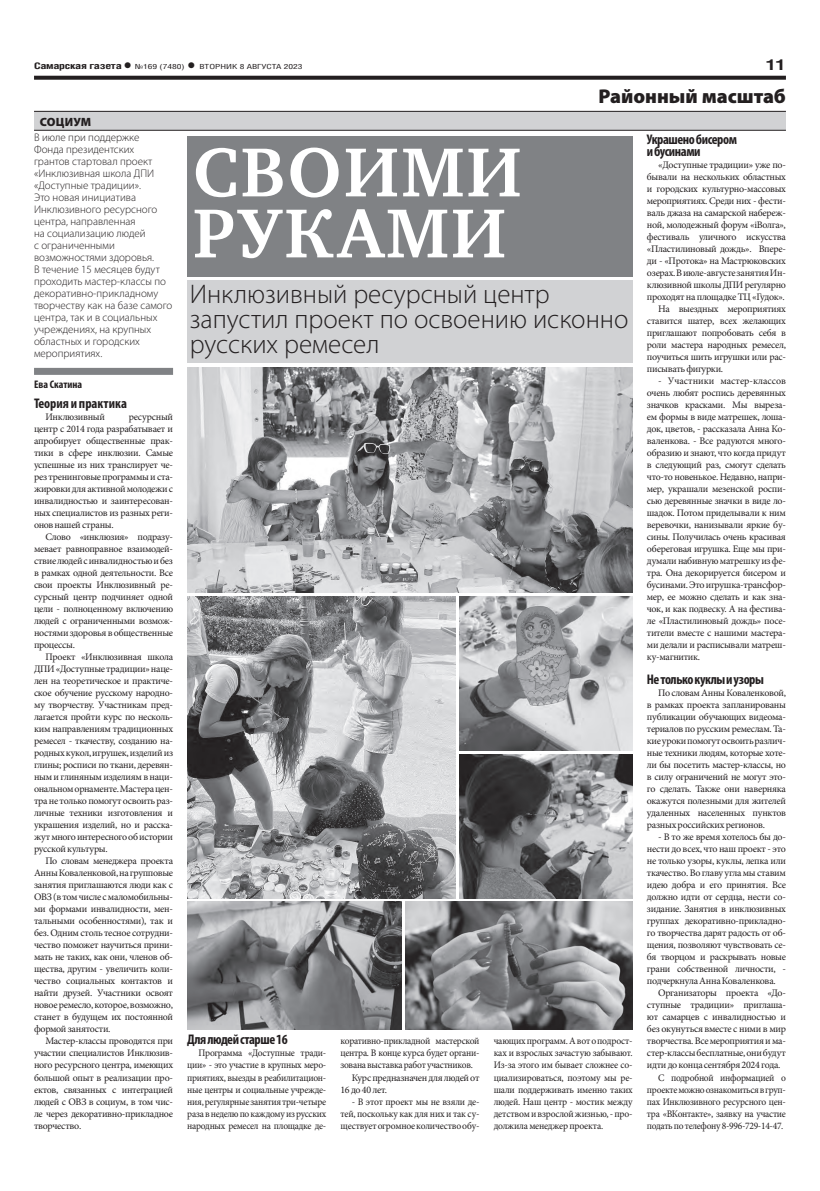
<style>
.page{position:relative;width:820px;height:1191px;background:#fff}
.page>*{position:absolute;margin:0;border:0;box-sizing:border-box;transform-origin:0 0}
.ЗАГОЛОВОК{font:700 71px/61px "Charter C";letter-spacing:.03em;color:#fff}
.ПОДЗАГОЛОВОК{font:300 27px/25px "Myriad Pro";color:#231f20}
.рубрика{font:900 20px "Myriad Pro";color:#231f20}
.t1{font:700 15px "Helios Cond";color:#231f20;scale:1.4 1}
.ЗАГ_в_ТЕКСТЕ{font:700 condensed 14px/12px "Myriad Pro";letter-spacing:-.03em;color:#231f20}
.ЗАГ_в_ТЕКСТЕ-2{font:700 condensed 14px "Myriad Pro";color:#231f20}
.РУБРИКА{font:900 12px "Myriad Pro";letter-spacing:.015em;color:#231f20}
.ПОДЗАГОЛОВОК-2{font:300 11px/12px "Myriad Pro";color:#231f20}
.АВТОР_чб{font:700 condensed 11px "Myriad Pro";color:#231f20}
.ОСНОВНОЙ{font:10px/12px "Minion Pro";letter-spacing:-.03em;color:#231f20;text-align:justify}
.ОСНОВНОЙ-2{font:10px/12px "Minion Pro";letter-spacing:-.03em;color:#231f20;text-align:justify;scale:.95 1}
.ОСНОВНОЙ-3{font:10px/12px "Minion Pro";letter-spacing:-.03em;color:#231f20;text-align:justify;scale:.96 1}
.t2{font:700 9px "Helios Cond";letter-spacing:-.02em;color:#231f20;scale:1.4 1}
.t3{font:7px "Helios Cond";color:#231f20;scale:1.4 1}
.s1{font-size:16px}
.s2{font-weight:700;font-size:16px}
</style>
<div class="page">
<svg style="left:34px;top:76px;width:751px;height:4px;background:#322f2f"></svg>
<div style="left:34px;top:112px;width:751px;height:18px;background:#d1d2d4"></div>
<hr style="left:34px;top:111px;width:751px;height:1px;background:#231f20">
<hr style="left:34px;top:130px;width:751px;height:1px;background:#231f20">
<div style="left:187px;top:280px;width:445px;height:83px;background:#d1d2d4"></div>
<div style="left:187px;top:136px;width:445px;height:140px;background:#808285"></div>
<img style="left:405px;top:901px;width:227px;height:128px">
<img style="left:459px;top:596px;width:173px;height:154px">
<img style="left:188px;top:901px;width:213px;height:128px">
<img style="left:187px;top:596px;width:268px;height:302px">
<img style="left:187px;top:368px;width:445px;height:224px">
<img style="left:459px;top:754px;width:173px;height:144px">
<div style="left:34px;top:368px;width:139px;height:7px;background:#808285"></div>
<p class="t2" style="left:34px;top:61px;width:71px">Самарская газета<span class="s1">•</span></p>
<p class="t3" style="left:135px;top:63px;width:121px">№169 (7480) <span class="s2">•</span> ВТОРНИК 8 АВГУСТА 2023</p>
<p class="t1" style="left:765px;top:55px;width:16px">11</p>
<p class="рубрика" style="left:598px;top:85px;width:189px">Районный масштаб</p>
<p class="РУБРИКА" style="left:40px;top:115px;width:53px">СОЦИУМ</p>
<p class="ПОДЗАГОЛОВОК-2" style="left:34px;top:131px;width:140px">В июле при поддержке<br>Фонда президентских грантов стартовал проект «Инклюзивная школа ДПИ «Доступные традиции».<br>Это новая инициатива<br>Инклюзивного ресурсного центра, направленная<br>на социализацию людей<br>с ограниченными возможностями здоровья.<br>В течение 15 месяцев будут проходить мастер-классы по декоративно-прикладному творчеству как на базе самого центра, так и в социальных учреждениях, на крупных областных и городских мероприятиях.</p>
<p class="АВТОР_чб" style="left:34px;top:378px;width:50px">Ева Скатина</p>
<p class="ЗАГ_в_ТЕКСТЕ-2" style="left:34px;top:395px;width:94px">Теория и практика</p>
<p class="ОСНОВНОЙ" style="left:45px;top:411px;width:61px">Инклюзивный</p>
<p class="ЗАГОЛОВОК" style="left:193px;top:143px;width:330px">СВОИМИ<br>РУКАМИ</p>
<p class="ПОДЗАГОЛОВОК" style="left:190px;top:281px;width:440px">Инклюзивный ресурсный центр запустил проект по освоению исконно русских ремесел</p>
<p class="ОСНОВНОЙ" style="left:34px;top:411px;width:140px;text-indent:95px">ресурсный центр с 2014 года разрабатывает и апробирует общественные прак&shy;тики в сфере инклюзии. Самые успешные из них транслирует че&shy;рез тренинговые программы и ста&shy;жировки для активной молодежи с инвалидностью и заинтересован&shy;ных специалистов из разных реги&shy;онов нашей страны.</p>
<p class="ОСНОВНОЙ" style="left:34px;top:531px;width:140px;text-indent:11px">Слово «инклюзия» подразу&shy;мевает равноправное взаимодей&shy;ствие людей с инвалидностью и без в рамках одной деятельности. Все свои проекты Инклюзивный ре&shy;сурсный центр подчиняет одной цели - полноценному включению людей с ограниченными возмож&shy;ностями здоровья в общественные процессы.</p>
<p class="ОСНОВНОЙ" style="left:34px;top:651px;width:140px;text-indent:11px">Проект «Инклюзивная школа ДПИ «Доступные традиции» наце&shy;лен на теоретическое и практиче&shy;ское обучение русскому народно&shy;му творчеству. Участникам пред&shy;лагается пройти курс по несколь&shy;ким направлениям традиционных ремесел - ткачеству, созданию на&shy;родных кукол, игрушек, изделий из глины; росписи по ткани, деревян&shy;ным и глиняным изделиям в наци&shy;ональном орнаменте. Мастера цен&shy;тра не только помогут освоить раз&shy;личные техники изготовления и украшения изделий, но и расска&shy;жут много интересного об истории русской культуры.</p>
<p class="ОСНОВНОЙ" style="left:34px;top:855px;width:140px;text-indent:11px">По словам менеджера проекта Анны Коваленковой, на групповые занятия приглашаются люди как с ОВЗ (в том числе с маломобильны&shy;ми формами инвалидности, мен&shy;тальными особенностями), так и без. Одним столь тесное сотрудни&shy;чество поможет научиться прини&shy;мать не таких, как они, членов об&shy;щества, другим - увеличить коли&shy;чество социальных контактов и найти друзей. Участники освоят новое ремесло, которое, возможно, станет в будущем их постоянной формой занятости.</p>
<p class="ОСНОВНОЙ" style="left:34px;top:1035px;width:140px;text-indent:11px">Мастер-классы проводятся при участии специалистов Инклюзив&shy;ного ресурсного центра, имеющих большой опыт в реализации про&shy;ектов, связанных с интеграцией людей с ОВЗ в социум, в том чис&shy;ле через декоративно-прикладное творчество.</p>
<p class="ЗАГ_в_ТЕКСТЕ" style="left:187px;top:1033px;width:102px">Для людей старше 16</p>
<p class="ОСНОВНОЙ-3" style="left:493px;top:1035px;width:146px">чающих программ. А вот о подрост&shy;ках и взрослых зачастую забывают.<br>Из-за этого им бывает сложнее со&shy;циализироваться, поэтому мы ре&shy;шали поддерживать именно таких людей. Наш центр - мостик между детством и взрослой жизнью, - про&shy;должила менеджер проекта.</p>
<p class="ОСНОВНОЙ-2" style="left:187px;top:1047px;width:148px;text-indent:11px">Программа «Доступные тради&shy;ции» - это участие в крупных меро&shy;приятиях, выезды в реабилитацион&shy;ные центры и социальные учрежде&shy;ния, регулярные занятия три-четыре раза в неделю по каждому из русских народных ремесел на площадке де-</p>
<p class="ОСНОВНОЙ-2" style="left:340px;top:1035px;width:148px">коративно-прикладной мастерской центра. В конце курса будет органи&shy;зована выставка работ участников.</p>
<p class="ОСНОВНОЙ" style="left:340px;top:1071px;width:140px;text-indent:11px">Курс предназначен для людей от<br>16 до 40 лет.</p>
<p class="ОСНОВНОЙ-3" style="left:340px;top:1095px;width:146px;text-indent:11px">- В этот проект мы не взяли де&shy;тей, поскольку как для них и так су&shy;ществует огромное количество обу-</p>
<p class="ЗАГ_в_ТЕКСТЕ" style="left:646px;top:133px;width:91px">Украшено бисером и бусинами</p>
<p class="ОСНОВНОЙ" style="left:646px;top:159px;width:140px;text-indent:11px">«Доступные традиции» уже по&shy;бывали на нескольких областных и городских культурно-массовых мероприятиях. Среди них - фести&shy;валь джаза на самарской набереж&shy;ной, молодежный форум «iВолга», фестиваль уличного искусства «Пластилиновый дождь». Впере&shy;ди - «Протока» на Мастрюковских озерах. В июле-августе занятия Ин&shy;клюзивной школы ДПИ регулярно проходят на площадке ТЦ «Гудок».</p>
<p class="ОСНОВНОЙ" style="left:646px;top:303px;width:140px;text-indent:11px">На выездных мероприятиях ставится шатер, всех желающих приглашают попробовать себя в роли мастера народных ремесел, поучиться шить игрушки или рас&shy;писывать фигурки.</p>
<p class="ОСНОВНОЙ" style="left:646px;top:375px;width:140px;text-indent:11px">- Участники мастер-классов очень любят роспись деревянных значков красками. Мы выреза&shy;ем формы в виде матрешек, лоша&shy;док, цветов, - рассказала Анна Ко&shy;валенкова. - Все радуются много&shy;образию и знают, что когда придут в следующий раз, смогут сделать что-то новенькое. Недавно, напри&shy;мер, украшали мезенской роспи&shy;сью деревянные значки в виде ло&shy;шадок. Потом приделывали к ним веревочки, нанизывали яркие бу&shy;сины. Получилась очень красивая обереговая игрушка. Еще мы при&shy;думали набивную матрешку из фе&shy;тра. Она декорируется бисером и бусинами. Это игрушка-трансфор&shy;мер, ее можно сделать и как зна&shy;чок, и как подвеску. А на фестива&shy;ле «Пластилиновый дождь» посе&shy;тители вместе с нашими мастера&shy;ми делали и расписывали матреш&shy;ку-магнитик.</p>
<p class="ЗАГ_в_ТЕКСТЕ" style="left:646px;top:673px;width:118px">Не только куклы и узоры</p>
<p class="ОСНОВНОЙ" style="left:646px;top:687px;width:140px;text-indent:11px">По словам Анны Коваленковой, в рамках проекта запланированы публикации обучающих видеома&shy;териалов по русским ремеслам. Та&shy;кие уроки помогут освоить различ&shy;ные техники людям, которые хоте&shy;ли бы посетить мастер-классы, но в силу ограничений не могут это&shy;го сделать. Также они наверняка окажутся полезными для жителей удаленных населенных пунктов разных российских регионов.</p>
<p class="ОСНОВНОЙ" style="left:646px;top:831px;width:140px;text-indent:11px">- В то же время хотелось бы до&shy;нести до всех, что наш проект - это не только узоры, куклы, лепка или ткачество. Во главу угла мы ставим идею добра и его принятия. Все должно идти от сердца, нести со&shy;зидание. Занятия в инклюзивных группах декоративно-прикладно&shy;го творчества дарят радость от об&shy;щения, позволяют чувствовать се&shy;бя творцом и раскрывать новые грани собственной личности, - подчеркнула Анна Коваленкова.</p>
<p class="ОСНОВНОЙ" style="left:646px;top:987px;width:140px;text-indent:11px">Организаторы проекта «До&shy;ступные традиции» приглаша&shy;ют самарцев с инвалидностью и без окунуться вместе с ними в мир творчества. Все мероприятия и ма&shy;стер-классы бесплатные, они будут идти до конца сентября 2024 года.</p>
<p class="ОСНОВНОЙ-2" style="left:646px;top:1071px;width:148px;text-indent:11px">С подробной информацией о проекте можно ознакомиться в груп&shy;пах Инклюзивного ресурсного цен&shy;тра «ВКонтакте», заявку на участие подать по телефону 8-996-729-14-47.</p>
</div>
